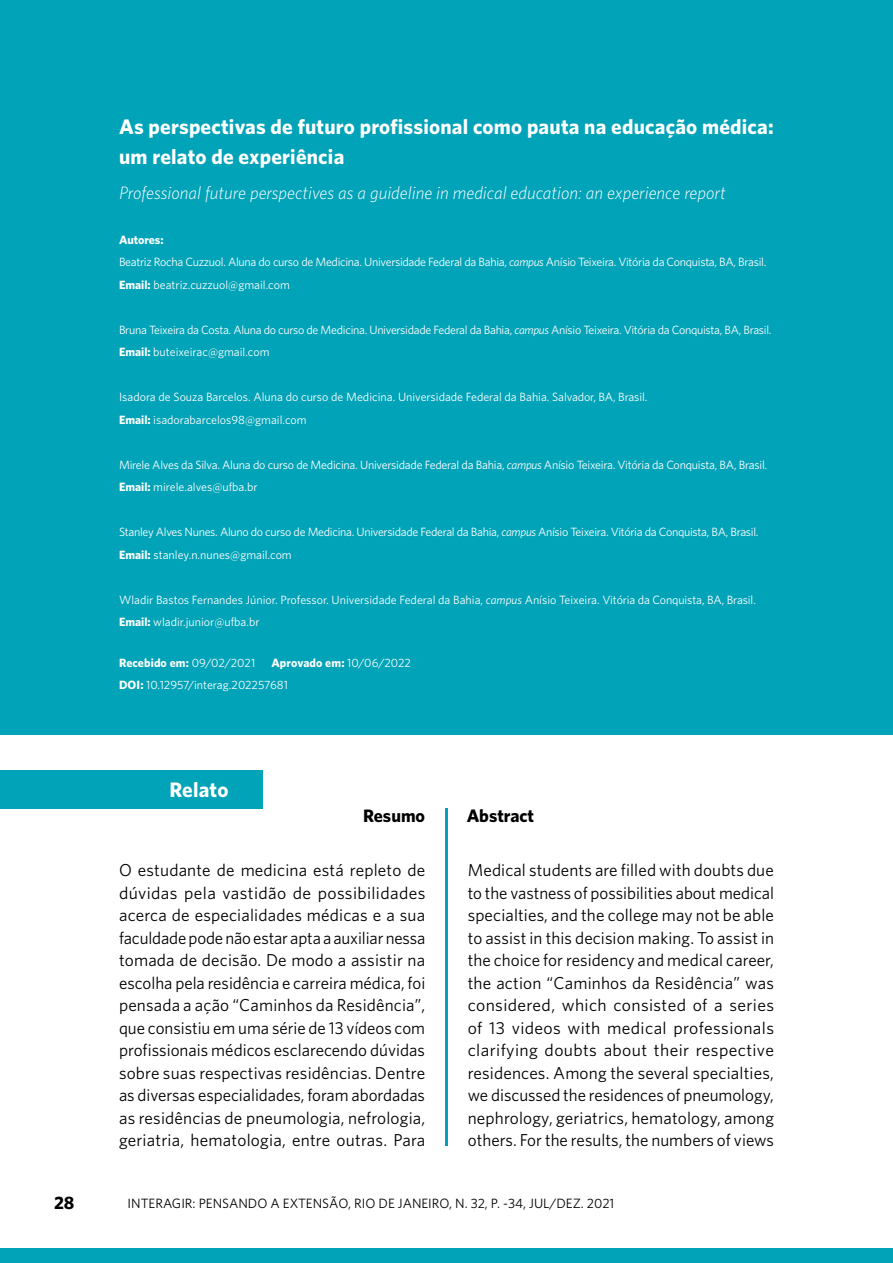
<style>
.page{position:relative;width:893px;height:1263px;background:#fff}
.page>*{position:absolute;margin:0;border:0;box-sizing:border-box;transform-origin:0 0}
.t1{font:700 21px/30px "Whitney";letter-spacing:.01em;color:#fff}
.t2{font:italic 300 18px "Whitney";color:#fff}
.t3{font:700 18px "Whitney";color:#000}
.t4{font:17.25px/22.5px "Whitney";letter-spacing:.01em;color:#000;text-align:justify}
.t5{font:13.5px "Whitney";color:#000}
.t6{font:12px/22.5px "Whitney";letter-spacing:-.02em;color:#fff}
.t7{font:12px/22.5px "Whitney";color:#fff}
.t8{font:700 12px "Whitney";letter-spacing:.01em;color:#fff}
.s1{font-weight:700}
.s2{font-style:italic}
.s3{font-weight:400}
</style>
<div class="page">
<div style="left:0;top:0;width:893px;height:734px;background:#00a3b7"></div>
<div style="left:0;top:1249px;width:893px;height:14px;background:#00a3b7"></div>
<hr style="left:445px;top:808px;width:3px;height:338px;background:#00a3b7">
<div style="left:0;top:770px;width:262px;height:38px;background:#00a3b7"></div>
<p class="t1" style="left:119px;top:111px;width:656px">As perspectivas de futuro profissional como pauta na educação médica: um relato de experiência</p>
<p class="t2" style="left:119px;top:182px;width:608px">Professional future perspectives as a guideline in medical education: an experience report</p>
<p class="t6" style="left:119px;top:228px;width:649px"><span class="s1">Autores:<br></span>Beatriz Rocha Cuzzuol. Aluna do curso de Medicina. Universidade Federal da Bahia, <span class="s2">campus</span> Anísio Teixeira. Vitória da Conquista, BA, Brasil.<br><span class="s1">Email:</span> beatriz.cuzzuol@gmail.com</p>
<p class="t6" style="left:119px;top:318px;width:654px">Bruna Teixeira da Costa. Aluna do curso de Medicina. Universidade Federal da Bahia, <span class="s2">campus</span> Anísio Teixeira. Vitória da Conquista, BA, Brasil.<br><span class="s1">Email:</span> buteixeirac@gmail.com</p>
<p class="t7" style="left:119px;top:386px;width:530px">Isadora de Souza Barcelos. Aluna do curso de Medicina. Universidade Federal da Bahia. Salvador, BA, Brasil.<br><span class="s1">Email:</span> isadorabarcelos98@gmail.com</p>
<p class="t6" style="left:119px;top:453px;width:650px">Mirele Alves da Silva. Aluna do curso de Medicina. Universidade Federal da Bahia, <span class="s2">campus</span> Anísio Teixeira. Vitória da Conquista, BA, Brasil.<br><span class="s1">Email:</span> mirele.alves@ufba.br</p>
<p class="t6" style="left:119px;top:521px;width:641px">Stanley Alves Nunes. Aluno do curso de Medicina. Universidade Federal da Bahia, <span class="s2">campus</span> Anísio Teixeira. Vitória da Conquista, BA, Brasil.<br><span class="s1">Email:</span> stanley.n.nunes@gmail.com</p>
<p class="t7" style="left:119px;top:588px;width:638px">Wladir Bastos Fernandes Júnior. Professor. Universidade Federal da Bahia, <span class="s2">campus</span> Anísio Teixeira. Vitória da Conquista, BA, Brasil.<br><span class="s1">Email:</span> wladir.junior@ufba.br</p>
<p class="t8" style="left:119px;top:655px;width:138px">Recebido em: <span class="s3">09/02/2021</span></p>
<p class="t7" style="left:119px;top:651px;width:293px;text-indent:152px"><span class="s1">Aprovado em:</span> 10/06/2022<br><span class="s1">DOI:</span> 10.12957/interag.202257681</p>
<p class="t1" style="left:169px;top:774px;width:60px">Relato</p>
<p class="t3" style="left:363px;top:804px;width:63px">Resumo</p>
<p class="t3" style="left:467px;top:804px;width:69px">Abstract</p>
<p class="t4" style="left:119px;top:858px;width:308px">O estudante de medicina está repleto de dúvidas pela vastidão de possibilidades acerca de especialidades médicas e a sua faculdade pode não estar apta a auxiliar nessa tomada de decisão. De modo a assistir na escolha pela residência e carreira médica, foi pensada a ação “Caminhos da Residência”, que consistiu em uma série de 13 vídeos com profissionais médicos esclarecendo dúvidas sobre suas respectivas residências. Dentre as diversas especialidades, foram abordadas as residências de pneumologia, nefrologia, geriatria, hematologia, entre outras. Para</p>
<p class="t4" style="left:468px;top:858px;width:308px">Medical students are filled with doubts due to the vastness of possibilities about medical specialties, and the college may not be able to assist in this decision making. To assist in the choice for residency and medical career, the action “Caminhos da Residência” was considered, which consisted of a series of 13 videos with medical professionals clarifying doubts about their respective residences. Among the several specialties, we discussed the residences of pneumology, nephrology, geriatrics, hematology, among others. For the results, the numbers of views</p>
<p class="t3" style="left:54px;top:1192px;width:22px">28</p>
<p class="t5" style="left:128px;top:1195px;width:488px">INTERAGIR: PENSANDO A EXTENSÃO, RIO DE JANEIRO, N. 32, P. -34, JUL/DEZ. 2021</p>
</div>
